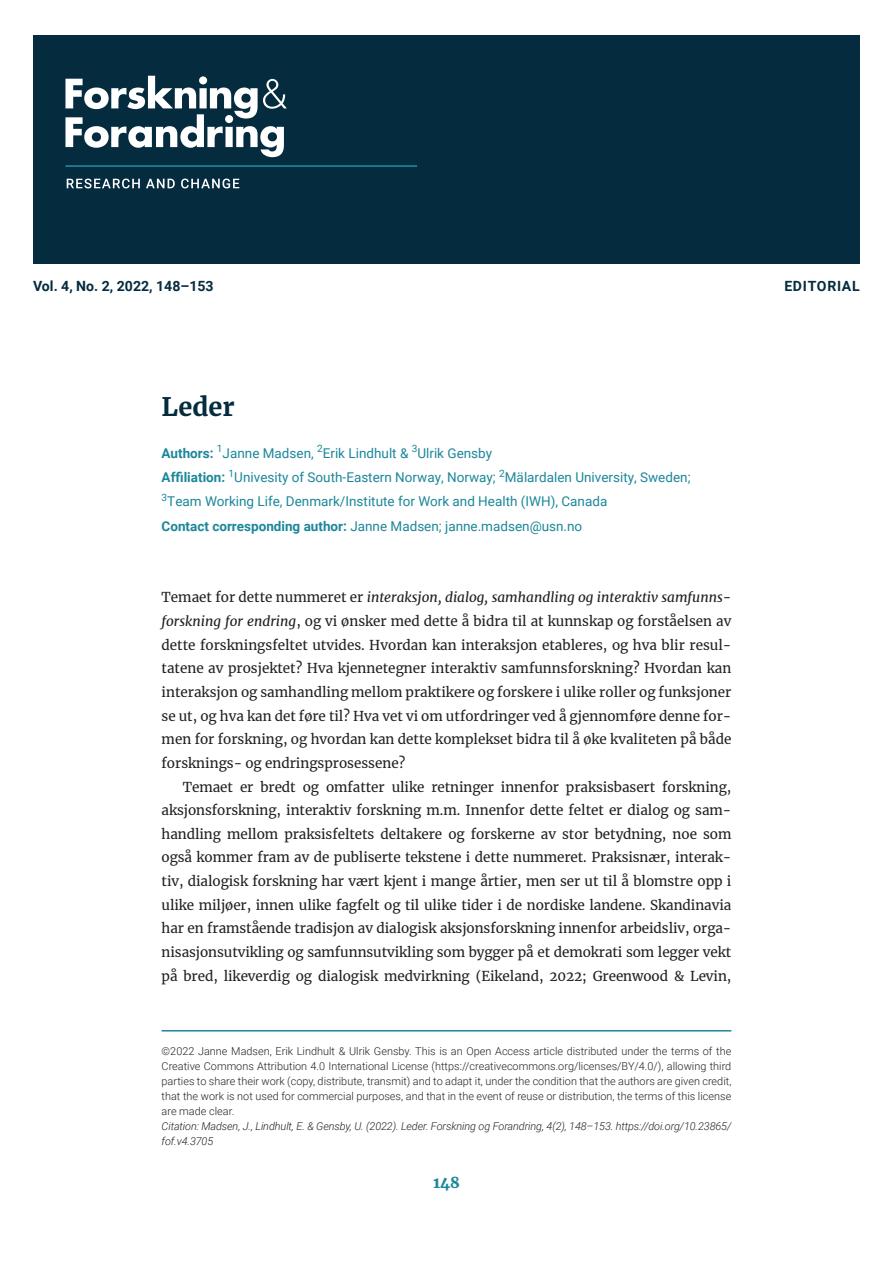
<style>
.page{position:relative;width:893px;height:1263px;background:#fff}
.page>*{position:absolute;margin:0;border:0;box-sizing:border-box;transform-origin:0 0}
.t1{font:700 25.5px "Merriweather";color:#052b3f}
.t2{font:900 15px "Merriweather";color:#1c879a}
.t3{font:700 14.1px "Roboto";color:#052b3f}
.t4{font:700 14.1px "Roboto";letter-spacing:.05em;color:#052b3f}
.t5{font:13.5px/23.7px "Merriweather";letter-spacing:-.005em;color:#231f20;text-align:justify}
.t6{font:13.5px/24.5px "Roboto";color:#1c879a}
.t7{font:300 10.8px/15px "Roboto";color:#231f20;text-align:justify}
.t8{font:italic 300 10.8px/15px "Roboto";letter-spacing:-.01em;color:#231f20}
.s1{font-weight:700}
.s2{font-style:italic}
</style>
<div class="page">
<hr style="left:162px;top:1030px;width:569px;height:1px;background:#1c879a">
<div style="left:33px;top:35px;width:827px;height:229px;background:#052b3f"></div>
<svg style="left:65px;top:76px;width:222px;height:81px"></svg>
<hr style="left:65px;top:165px;width:352px;height:2px;background:#1c879a">
<svg style="left:67px;top:179px;width:172px;height:9px"></svg>
<p class="t3" style="left:33px;top:276px;width:182px">Vol. 4, No. 2, 2022, 148–153</p>
<h1 class="t1" style="left:162px;top:391px;width:75px">Leder</h1>
<p class="t6" style="left:162px;top:440px;width:530px"><span class="s1">Authors:</span> <sup>1</sup>Janne Madsen, <sup>2</sup>Erik Lindhult &amp; <sup>3</sup>Ulrik Gensby<br><span class="s1">Affiliation:</span> <sup>1</sup>Univesity of South-Eastern Norway, Norway; <sup>2</sup>Mälardalen University, Sweden; <sup>3</sup>Team Working Life, Denmark/Institute for Work and Health (IWH), Canada<br><span class="s1">Contact corresponding author:</span> Janne Madsen; janne.madsen@usn.no</p>
<p class="t5" style="left:162px;top:585px;width:571px">Temaet for dette nummeret er <span class="s2">interaksjon, dialog, samhandling og interaktiv samfunns&shy;forskning for endring</span>, og vi ønsker med dette å bidra til at kunnskap og forståelsen av dette forskningsfeltet utvides. Hvordan kan interaksjon etableres, og hva blir resul&shy;tatene av prosjektet? Hva kjennetegner interaktiv samfunnsforskning? Hvordan kan interaksjon og samhandling mellom praktikere og forskere i ulike roller og funksjoner se ut, og hva kan det føre til? Hva vet vi om utfordringer ved å gjennomføre denne for&shy;men for forskning, og hvordan kan dette komplekset bidra til å øke kvaliteten på både forsknings- og endringsprosessene?</p>
<p class="t5" style="left:162px;top:774px;width:571px;text-indent:21px">Temaet er bredt og omfatter ulike retninger innenfor praksisbasert forskning, aksjonsforskning, interaktiv forskning m.m. Innenfor dette feltet er dialog og sam&shy;handling mellom praksisfeltets deltakere og forskerne av stor betydning, noe som også kommer fram av de publiserte tekstene i dette nummeret. Praksisnær, interak&shy;tiv, dialogisk forskning har vært kjent i mange årtier, men ser ut til å blomstre opp i ulike miljøer, innen ulike fagfelt og til ulike tider i de nordiske landene. Skandinavia har en framstående tradisjon av dialogisk aksjonsforskning innenfor arbeidsliv, orga&shy;nisasjonsutvikling og samfunnsutvikling som bygger på et demokrati som legger vekt på bred, likeverdig og dialogisk medvirkning (Eikeland, 2022; Greenwood &amp; Levin,</p>
<p class="t7" style="left:162px;top:1043px;width:571px">©2022 Janne Madsen, Erik Lindhult &amp; Ulrik Gensby. This is an Open Access article distributed under the terms of the Creative Commons Attribution 4.0 International License (https://creativecommons.org/licenses/BY/4.0/), allowing third parties to share their work (copy, distribute, transmit) and to adapt it, under the condition that the authors are given credit, that the work is not used for commercial purposes, and that in the event of reuse or distribution, the terms of this license are made clear.</p>
<p class="t8" style="left:162px;top:1118px;width:571px">Citation: Madsen, J., Lindhult, E. &amp; Gensby, U. (2022). Leder. Forskning og Forandring, 4(2), 148–153. https://doi.org/10.23865/ fof.v4.3705</p>
<p class="t2" style="left:433px;top:1172px;width:28px">148</p>
<p class="t4" style="left:784px;top:276px;width:77px">EDITORIAL</p>
</div>
